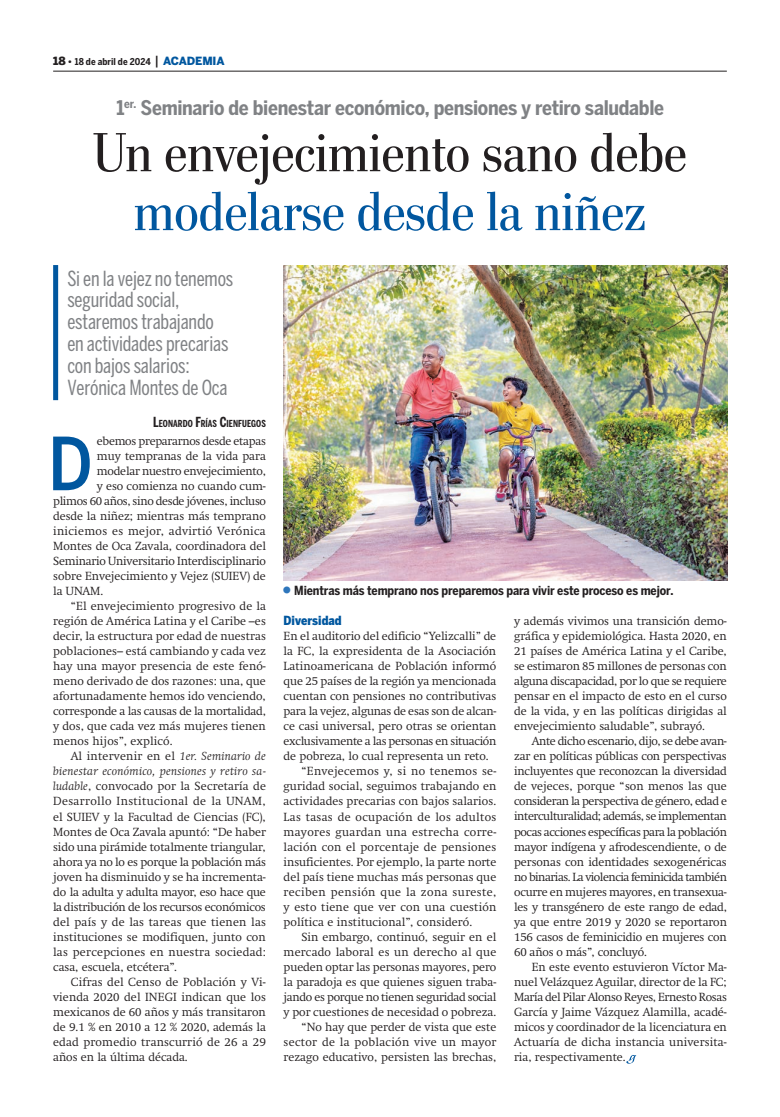
<style>
.page{position:relative;width:780px;height:1117px;background:#fff}
.page>*{position:absolute;margin:0;border:0;box-sizing:border-box;transform-origin:0 0}
.t1{font:500 72.38px "Benton Sans Cond";color:#01579f}
.t2{font:55px "Stilson";color:#231f20}
.t3{font:55px "Stilson";color:#01579f}
.t4{font:20.62px/21.9px "Benton Sans Comp";letter-spacing:-.01em;color:#808285}
.t5{font:700 20px "Benton Sans Cond";letter-spacing:-.015em;color:#808285}
.t6{font:700 12.5px "Benton Sans Cond";letter-spacing:-.01em;color:#231f20}
.t7{font:900 12.5px "Benton Sans Cond";color:#01579f}
.t8{font:300 11.62px/15px "Swift";color:#231f20;text-align:justify}
.t9{font:300 11.62px "Swift";letter-spacing:.02em;color:#231f20}
.t10{font:300 11.62px "Swift";letter-spacing:-.025em;color:#231f20}
.t11{font:300 11.62px "Swift";letter-spacing:.03em;color:#231f20}
.t12{font:300 11.62px "Swift";letter-spacing:.025em;color:#231f20}
.t13{font:300 11.62px "Swift";letter-spacing:-.02em;color:#231f20}
.t14{font:italic 300 11.62px "Swift";letter-spacing:.025em;color:#231f20}
.t15{font:300 11.62px "Swift";letter-spacing:.035em;color:#231f20}
.t16{font:700 9.62px "Benton Sans Comp";letter-spacing:.01em;color:#231f20}
.t17{font:700 9.38px "Benton Sans Cond";letter-spacing:.01em;color:#231f20}
.s1{font-family:"Benton Sans";font-weight:900;font-size:11.25px}
.s2{font-family:"Benton Sans";font-weight:900}
.s3{font-weight:500;font-size:12.5px}
.s4{font-family:"Benton Sans";font-weight:900;font-size:11.25px;color:#01579f}
.s5{font-size:13.75px}
.s6{font-style:italic}
</style>
<div class="page">
<svg style="left:626px;top:1055px;width:10px;height:8px"></svg>
<hr style="left:53px;top:71px;width:673px;height:1px;background:#231f20">
<div style="left:53px;top:265px;width:5px;height:135px;background:#01579f"></div>
<img style="left:283px;top:265px;width:444px;height:315px">
<svg style="left:283px;top:541px;width:7px;height:7px"></svg>
<p class="t17" style="left:53px;top:56px;width:173px"><span class="s1">18</span> <span class="s2">•</span> 18 de abril de 2024 <span class="s3">|</span> <span class="s4">ACADEMIA</span></p>
<h3 class="t5" style="left:116px;top:96px;width:549px">1<sup>er.</sup> Seminario de bienestar económico, pensiones y retiro saludable</h3>
<h2 class="t2" style="left:93px;top:120px;width:595px">Un envejecimiento sano debe</h2>
<h2 class="t3" style="left:134px;top:179px;width:513px">modelarse desde la niñez</h2>
<h3 class="t4" style="left:67px;top:267px;width:167px">Si en la vejez no tenemos seguridad social, estaremos trabajando en actividades precarias con bajos salarios:<br>Verónica Montes de Oca</h3>
<p class="t16" style="left:153px;top:418px;width:114px"><span class="s5">L</span>EONARDO <span class="s5">F</span>RÍAS <span class="s5">C</span>IENFUEGOS</p>
<h1 class="t1" style="left:48px;top:421px;width:46px">D</h1>
<p class="t10" style="left:97px;top:434px;width:170px">ebemos prepararnos desde etapas</p>
<p class="t8" style="left:97px;top:448px;width:170px">muy tempranas de la vida para</p>
<p class="t13" style="left:97px;top:464px;width:170px">modelar nuestro envejecimiento,</p>
<p class="t8" style="left:97px;top:478px;width:170px">y eso comienza no cuando cum-</p>
<p class="t10" style="left:53px;top:494px;width:214px">plimos 60 años, sino desde jóvenes, incluso</p>
<p class="t8" style="left:53px;top:508px;width:214px">desde la niñez; mientras más temprano</p>
<p class="t12" style="left:53px;top:524px;width:214px">iniciemos es mejor, advirtió Verónica</p>
<p class="t8" style="left:53px;top:538px;width:214px">Montes de Oca Zavala, coordinadora del</p>
<p class="t8" style="left:53px;top:553px;width:214px">Seminario Universitario Interdisciplinario</p>
<p class="t8" style="left:53px;top:568px;width:214px">sobre Envejecimiento y Vejez (SUIEV) de</p>
<p class="t8" style="left:53px;top:583px;width:52px">la UNAM.</p>
<p class="t8" style="left:71px;top:598px;width:196px">“El envejecimiento progresivo de la</p>
<p class="t8" style="left:53px;top:613px;width:214px">región de América Latina y el Caribe –es</p>
<p class="t8" style="left:53px;top:628px;width:214px">decir, la estructura por edad de nuestras</p>
<p class="t8" style="left:53px;top:643px;width:214px">poblaciones– está cambiando y cada vez</p>
<p class="t8" style="left:53px;top:658px;width:214px">hay una mayor presencia de este fenó-</p>
<p class="t8" style="left:53px;top:673px;width:214px">meno derivado de dos razones: una, que</p>
<p class="t8" style="left:53px;top:688px;width:214px">afortunadamente hemos ido venciendo,</p>
<p class="t8" style="left:53px;top:703px;width:214px">corresponde a las causas de la mortalidad,</p>
<p class="t8" style="left:53px;top:718px;width:214px">y dos, que cada vez más mujeres tienen</p>
<p class="t8" style="left:53px;top:733px;width:121px">menos hijos”, explicó.</p>
<p class="t9" style="left:71px;top:749px;width:196px">Al intervenir en el <span class="s6">1er. Seminario de</span></p>
<p class="t14" style="left:53px;top:764px;width:214px">bienestar económico, pensiones y retiro sa-</p>
<p class="t8" style="left:53px;top:778px;width:214px"><span class="s6">ludable</span>, convocado por la Secretaría de</p>
<p class="t11" style="left:53px;top:794px;width:214px">Desarrollo Institucional de la UNAM,</p>
<p class="t8" style="left:53px;top:808px;width:214px">el SUIEV y la Facultad de Ciencias (FC),</p>
<p class="t8" style="left:53px;top:823px;width:214px">Montes de Oca Zavala apuntó: “De haber</p>
<p class="t8" style="left:53px;top:838px;width:214px">sido una pirámide totalmente triangular,</p>
<p class="t8" style="left:53px;top:853px;width:214px">ahora ya no lo es porque la población más</p>
<p class="t8" style="left:53px;top:868px;width:214px">joven ha disminuido y se ha incrementa-</p>
<p class="t13" style="left:53px;top:884px;width:214px">do la adulta y adulta mayor, eso hace que</p>
<p class="t8" style="left:53px;top:898px;width:214px">la distribución de los recursos económicos</p>
<p class="t9" style="left:53px;top:914px;width:214px">del país y de las tareas que tienen las</p>
<p class="t8" style="left:53px;top:928px;width:214px">instituciones se modifiquen, junto con</p>
<p class="t12" style="left:53px;top:944px;width:214px">las percepciones en nuestra sociedad:</p>
<p class="t8" style="left:53px;top:958px;width:125px">casa, escuela, etcétera”.</p>
<p class="t8" style="left:71px;top:973px;width:196px">Cifras del Censo de Población y Vi-</p>
<p class="t8" style="left:53px;top:988px;width:214px">vienda 2020 del INEGI indican que los</p>
<p class="t8" style="left:53px;top:1003px;width:214px">mexicanos de 60 años y más transitaron</p>
<p class="t8" style="left:53px;top:1018px;width:214px">de 9.1 % en 2010 a 12 % 2020, además la</p>
<p class="t8" style="left:53px;top:1033px;width:214px">edad promedio transcurrió de 26 a 29</p>
<p class="t8" style="left:53px;top:1048px;width:136px">años en la última década.</p>
<p class="t6" style="left:294px;top:583px;width:381px">Mientras más temprano nos preparemos para vivir este proceso es mejor.</p>
<p class="t7" style="left:283px;top:613px;width:60px">Diversidad</p>
<p class="t8" style="left:283px;top:628px;width:214px">En el auditorio del edificio “Yelizcalli” de</p>
<p class="t8" style="left:283px;top:643px;width:214px">la FC, la expresidenta de la Asociación</p>
<p class="t8" style="left:283px;top:658px;width:214px">Latinoamericana de Población informó</p>
<p class="t8" style="left:283px;top:673px;width:214px">que 25 países de la región ya mencionada</p>
<p class="t8" style="left:283px;top:688px;width:214px">cuentan con pensiones no contributivas</p>
<p class="t8" style="left:283px;top:703px;width:214px">para la vejez, algunas de esas son de alcan-</p>
<p class="t8" style="left:283px;top:718px;width:214px">ce casi universal, pero otras se orientan</p>
<p class="t10" style="left:283px;top:734px;width:214px">exclusivamente a las personas en situación</p>
<p class="t8" style="left:283px;top:748px;width:207px">de pobreza, lo cual representa un reto.</p>
<p class="t12" style="left:301px;top:764px;width:196px">“Envejecemos y, si no tenemos se-</p>
<p class="t8" style="left:283px;top:778px;width:214px">guridad social, seguimos trabajando en</p>
<p class="t8" style="left:283px;top:793px;width:214px">actividades precarias con bajos salarios.</p>
<p class="t11" style="left:283px;top:809px;width:214px">Las tasas de ocupación de los adultos</p>
<p class="t11" style="left:283px;top:824px;width:214px">mayores guardan una estrecha corre-</p>
<p class="t9" style="left:283px;top:839px;width:214px">lación con el porcentaje de pensiones</p>
<p class="t8" style="left:283px;top:853px;width:214px">insuficientes. Por ejemplo, la parte norte</p>
<p class="t8" style="left:283px;top:868px;width:214px">del país tiene muchas más personas que</p>
<p class="t15" style="left:283px;top:884px;width:214px">reciben pensión que la zona sureste,</p>
<p class="t9" style="left:283px;top:899px;width:214px">y esto tiene que ver con una cuestión</p>
<p class="t8" style="left:283px;top:913px;width:190px">política e institucional”, consideró.</p>
<p class="t8" style="left:301px;top:928px;width:196px">Sin embargo, continuó, seguir en el</p>
<p class="t9" style="left:283px;top:944px;width:214px">mercado laboral es un derecho al que</p>
<p class="t8" style="left:283px;top:958px;width:214px">pueden optar las personas mayores, pero</p>
<p class="t8" style="left:283px;top:973px;width:214px">la paradoja es que quienes siguen traba-</p>
<p class="t10" style="left:283px;top:989px;width:214px">jando es porque no tienen seguridad social</p>
<p class="t8" style="left:283px;top:1003px;width:214px">y por cuestiones de necesidad o pobreza.</p>
<p class="t8" style="left:301px;top:1018px;width:196px">“No hay que perder de vista que este</p>
<p class="t11" style="left:283px;top:1034px;width:214px">sector de la población vive un mayor</p>
<p class="t8" style="left:283px;top:1048px;width:214px">rezago educativo, persisten las brechas,</p>
<p class="t8" style="left:514px;top:613px;width:214px">y además vivimos una transición demo&shy;gráfica y epidemiológica. Hasta 2020, en 21 países de América Latina y el Caribe, se estimaron 85 millones de personas con alguna discapacidad, por lo que se requiere pensar en el impacto de esto en el curso de la vida, y en las políticas dirigidas al envejecimiento saludable”, subrayó.</p>
<p class="t8" style="left:514px;top:733px;width:214px;text-indent:18px">Ante dicho escenario, dijo, se debe avan&shy;zar en políticas públicas con perspectivas incluyentes que reconozcan la diversidad de vejeces, porque “son menos las que consideran la perspectiva de género, edad e interculturalidad; además, se implementan pocas acciones específicas para la población mayor indígena y afrodescendiente, o de personas con identidades sexogenéricas no binarias. La violencia feminicida también ocurre en mujeres mayores, en transexua&shy;les y transgénero de este rango de edad, ya que entre 2019 y 2020 se reportaron 156 casos de feminicidio en mujeres con 60 años o más”, concluyó.</p>
<p class="t8" style="left:514px;top:958px;width:214px;text-indent:18px">En este evento estuvieron Víctor Ma&shy;nuel Velázquez Aguilar, director de la FC; María del Pilar Alonso Reyes, Ernesto Rosas García y Jaime Vázquez Alamilla, acadé&shy;micos y coordinador de la licenciatura en Actuaría de dicha instancia universita&shy;ria, respectivamente.</p>
</div>
